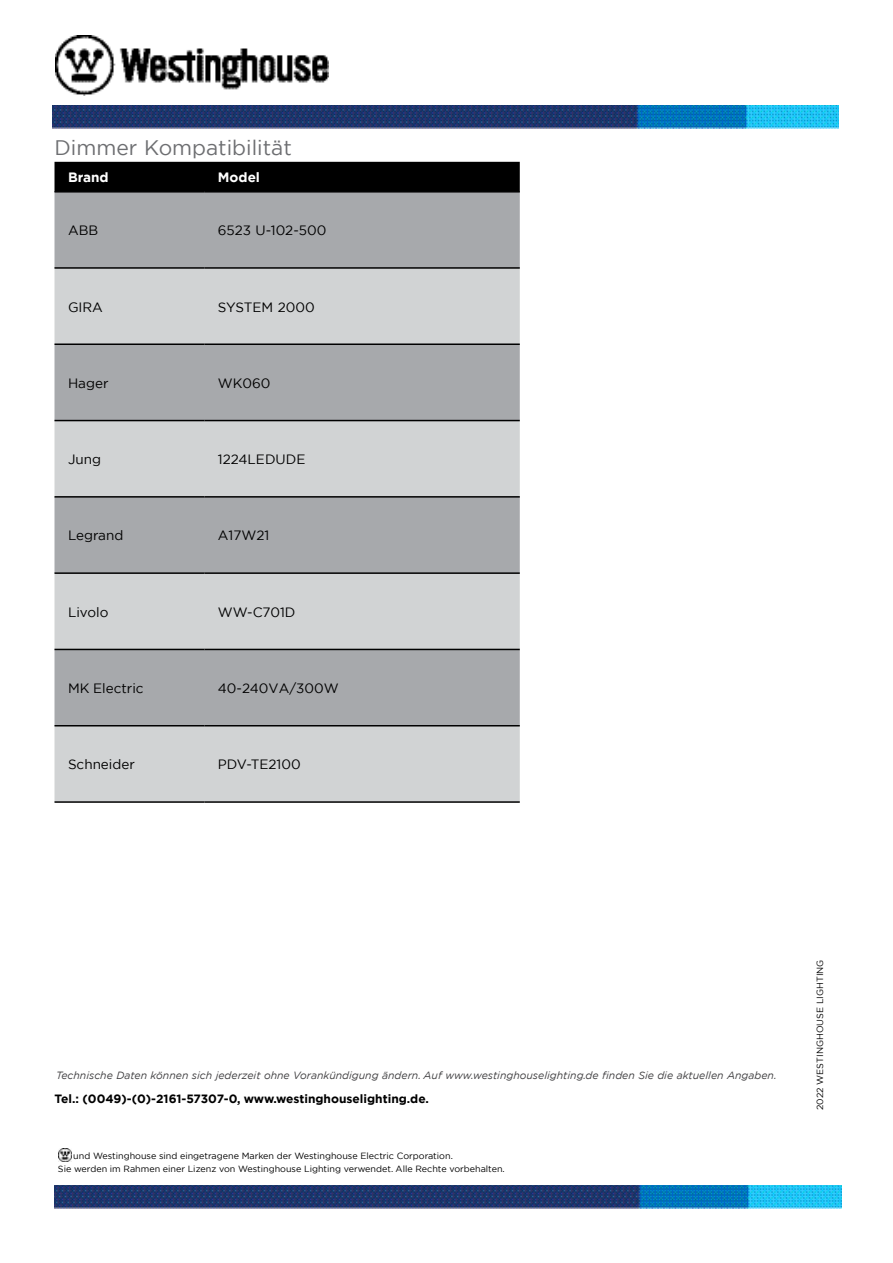
<style>
.page{position:relative;width:893px;height:1263px;background:#fff}
.page>*{position:absolute;margin:0;border:0;box-sizing:border-box;transform-origin:0 0}
.t1{font:21px "Gotham";color:#6d6e71}
.t2{font:13.5px "Gotham";color:#000}
.t3{font:700 13.5px "Gotham";color:#fff}
.t4{font:700 12px "Gotham";color:#000}
.t5{font:italic 10.5px "Gotham";color:#414042}
.t6{font:9px/13.5px "Gotham";color:#000}
</style>
<div class="page">
<svg style="left:58px;top:1148px;width:13px;height:13px"></svg>
<img style="left:53px;top:105px;width:786px;height:23px">
<img style="left:55px;top:1186px;width:786px;height:23px">
<div style="left:55px;top:162px;width:465px;height:29px;background:#000"></div>
<div style="left:55px;top:193px;width:465px;height:74px;background:#a7a9ac"></div>
<svg style="left:55px;top:269px;width:465px;height:532px;background:#bec0c2"></svg>
<hr style="left:55px;top:191px;width:149px;height:2px;background:#000">
<hr style="left:204px;top:191px;width:316px;height:2px;background:#000">
<hr style="left:55px;top:267px;width:149px;height:2px;background:#000">
<hr style="left:204px;top:267px;width:316px;height:2px;background:#000">
<hr style="left:55px;top:343px;width:149px;height:2px;background:#000">
<hr style="left:204px;top:343px;width:316px;height:2px;background:#000">
<hr style="left:55px;top:420px;width:149px;height:1px;background:#000">
<hr style="left:204px;top:420px;width:316px;height:1px;background:#000">
<hr style="left:55px;top:496px;width:149px;height:2px;background:#000">
<hr style="left:204px;top:496px;width:316px;height:2px;background:#000">
<hr style="left:55px;top:572px;width:149px;height:2px;background:#000">
<hr style="left:204px;top:572px;width:316px;height:2px;background:#000">
<hr style="left:55px;top:649px;width:149px;height:1px;background:#000">
<hr style="left:204px;top:649px;width:316px;height:1px;background:#000">
<hr style="left:55px;top:725px;width:149px;height:1px;background:#000">
<hr style="left:204px;top:725px;width:316px;height:1px;background:#000">
<hr style="left:55px;top:801px;width:149px;height:2px;background:#000">
<hr style="left:204px;top:801px;width:316px;height:2px;background:#000">
<img style="left:56px;top:36px;width:273px;height:60px">
<h1 class="t1" style="left:55px;top:134px;width:239px">Dimmer Kompatibilität</h1>
<h2 class="t3" style="left:68px;top:168px;width:42px">Brand</h2>
<h2 class="t3" style="left:218px;top:168px;width:44px">Model</h2>
<h2 class="t2" style="left:68px;top:222px;width:32px">ABB</h2>
<h2 class="t2" style="left:218px;top:222px;width:110px">6523 U-102-500</h2>
<h2 class="t2" style="left:68px;top:298px;width:36px">GIRA</h2>
<h2 class="t2" style="left:218px;top:298px;width:98px">SYSTEM 2000</h2>
<h2 class="t2" style="left:68px;top:374px;width:42px">Hager</h2>
<h2 class="t2" style="left:218px;top:374px;width:54px">WK060</h2>
<h2 class="t2" style="left:68px;top:451px;width:35px">Jung</h2>
<h2 class="t2" style="left:218px;top:451px;width:89px">1224LEDUDE</h2>
<h2 class="t2" style="left:68px;top:527px;width:57px">Legrand</h2>
<h2 class="t2" style="left:218px;top:527px;width:53px">A17W21</h2>
<h2 class="t2" style="left:68px;top:603px;width:42px">Livolo</h2>
<h2 class="t2" style="left:218px;top:603px;width:79px">WW-C701D</h2>
<h2 class="t2" style="left:68px;top:679px;width:77px">MK Electric</h2>
<h2 class="t2" style="left:218px;top:679px;width:122px">40-240VA/300W</h2>
<h2 class="t2" style="left:68px;top:756px;width:68px">Schneider</h2>
<h2 class="t2" style="left:218px;top:756px;width:84px">PDV-TE2100</h2>
<p class="t5" style="left:56px;top:1069px;width:722px">Technische Daten können sich jederzeit ohne Vorankündigung ändern. Auf www.westinghouselighting.de finden Sie die aktuellen Angaben.</p>
<h3 class="t4" style="left:55px;top:1091px;width:376px">Tel.: (0049)-(0)-2161-57307-0, www.westinghouselighting.de.</h3>
<p class="t6" style="left:58px;top:1148px;width:448px;text-indent:15px">und Westinghouse sind eingetragene Marken der Westinghouse Electric Corporation.<br>Sie werden im Rahmen einer Lizenz von Westinghouse Lighting verwendet. Alle Rechte vorbehalten.</p>
<p class="t6" style="left:813px;top:1110px;width:152px;rotate:-90deg">2022 WESTINGHOUSE LIGHTING</p>
</div>
